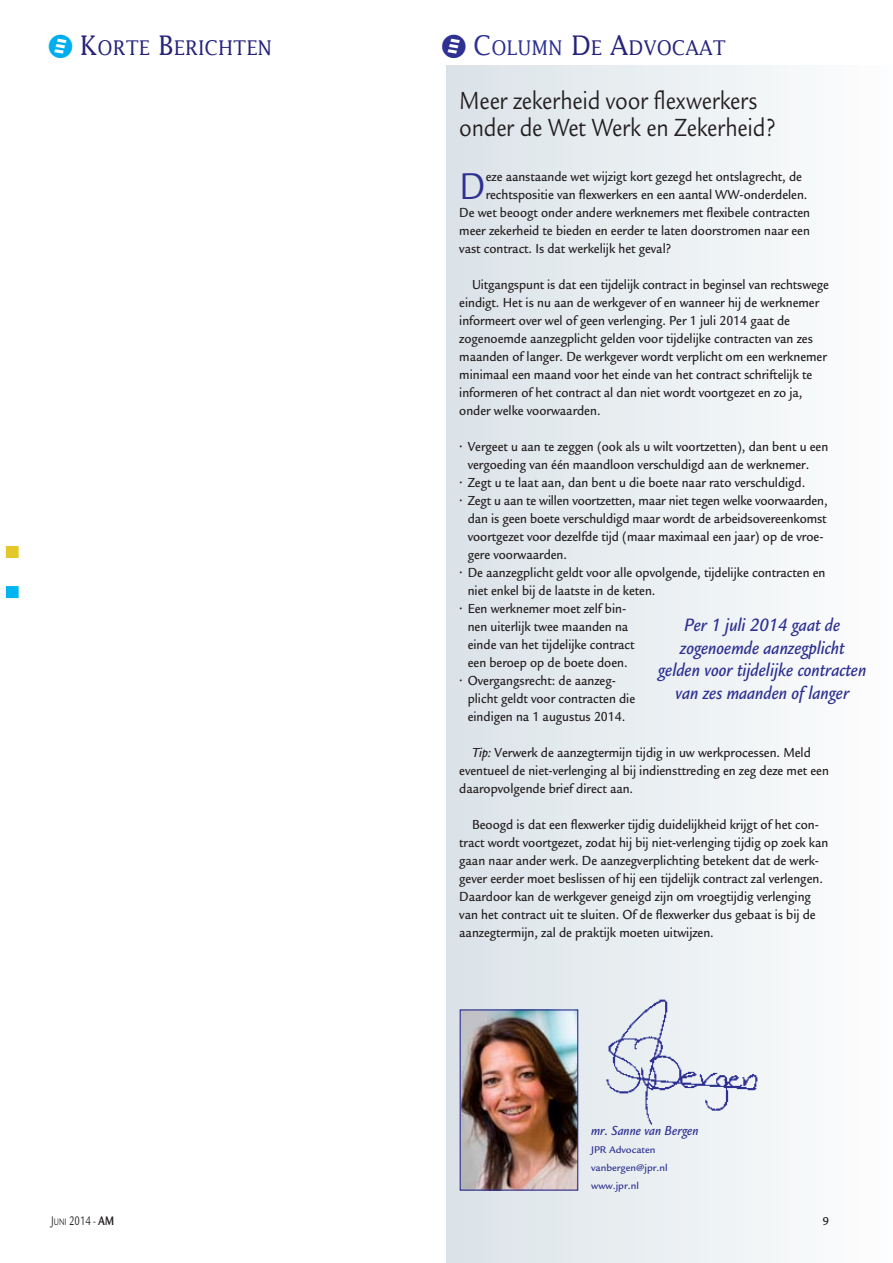
<style>
.page{position:relative;width:893px;height:1263px;background:#fff}
.page>*{position:absolute;margin:0;border:0;box-sizing:border-box;transform-origin:0 0}
.t1{font:40.35px "Legacy Sans";color:#2e3092;scale:.9 1}
.t2{font:27px/27px "Legacy Sans";letter-spacing:-.005em;color:#231f20;scale:.85 1}
.t3{font:20.25px "Lucida";color:#26237b;scale:.95 1}
.t4{font:italic 500 19.5px/22.5px "Legacy Sans";color:#2e3092;text-align:center;scale:.9 1}
.t5{font:500 14.25px/18px "Legacy Sans";color:#231f20;scale:.9 1}
.t6{font:italic 500 14.25px "Legacy Sans";letter-spacing:.005em;color:#2e3092;scale:.9 1}
.t7{font:13.5px "Legacy Sans";color:#231f20;scale:.75 1}
.t8{font:500 12.3px "Legacy Sans";color:#231f20}
.t9{font:500 10.5px/18px "Legacy San ITC";color:#2e3092}
.s1{font-family:"Ha Manga Irregular LL";font-style:italic;font-size:30px;color:#00aeef}
.s2{font-size:27px}
.s3{font-family:"Ha Manga Irregular LL";font-style:italic;font-size:30px;color:#2e3092}
.s4{font-size:27px;color:#2e3092}
.s5{color:#2e3092}
.s6{font-style:italic}
.s7{font-size:10.2px}
.s8{font-size:12px}
.s9{font-weight:700}
</style>
<div class="page">
<div style="left:446px;top:66px;width:447px;height:1197px;background:linear-gradient(to right,#dae2e8,#fdfefe)"></div>
<img style="left:462px;top:1011px;width:114px;height:178px">
<div style="left:460px;top:1009px;width:118px;height:182px;border:1px solid #2e3092"></div>
<div style="left:6px;top:546px;width:13px;height:12px;background:#e4c82a"></div>
<div style="left:6px;top:586px;width:13px;height:12px;background:#00b5f0"></div>
<img style="left:591px;top:991px;width:185px;height:136px">
<h3 class="t3" style="left:46px;top:35px;width:239px"><span class="s1">e</span> <span class="s2">K</span>ORTE <span class="s2">B</span>ERICHTEN</h3>
<h3 class="t3" style="left:440px;top:36px;width:260px"><span class="s3">e</span> <span class="s4">C</span><span class="s5">OLUMN</span> <span class="s2">D</span>E <span class="s2">A</span>DVOCAA</h3>
<h3 class="t3" style="left:713px;top:36px;width:15px">T</h3>
<h2 class="t2" style="left:459px;top:88px;width:374px">Meer zekerheid voor flexwerkers onder de Wet Werk en Zekerheid?</h2>
<h1 class="t1" style="left:459px;top:164px;width:31px">D</h1>
<p class="t5" style="left:486px;top:168px;width:353px">eze aanstaande wet wijzigt kort gezegd het ontslagrecht, de</p>
<p class="t5" style="left:486px;top:186px;width:359px">rechtspositie van flexwerkers en een aantal WW-onderdelen.</p>
<p class="t5" style="left:459px;top:204px;width:391px">De wet beoogt onder andere werknemers met flexibele contracten</p>
<p class="t5" style="left:459px;top:222px;width:391px">meer zekerheid te bieden en eerder te laten doorstromen naar een</p>
<p class="t5" style="left:459px;top:240px;width:237px">vast contract. Is dat werkelijk het geval?</p>
<p class="t5" style="left:459px;top:276px;width:412px;text-indent:13px">Uitgangspunt is dat een tijdelijk contract in beginsel van rechtswege eindigt. Het is nu aan de werkgever of en wanneer hij de werknemer informeert over wel of geen verlenging. Per 1 juli 2014 gaat de zogenoemde aanzegplicht gelden voor tijdelijke contracten van zes maanden of langer. De werkgever wordt verplicht om een werknemer minimaal een maand voor het einde van het contract schriftelijk te informeren of het contract al dan niet wordt voortgezet en zo ja, onder welke voorwaarden.</p>
<p class="t5" style="left:468px;top:438px;width:402px;text-indent:-9px">• Vergeet u aan te zeggen (ook als u wilt voortzetten), dan bent u een vergoeding van één maandloon verschuldigd aan de werknemer.</p>
<p class="t5" style="left:459px;top:474px;width:386px">• Zegt u te laat aan, dan bent u die boete naar rato verschuldigd.</p>
<p class="t5" style="left:468px;top:492px;width:401px;text-indent:-9px">• Zegt u aan te willen voortzetten, maar niet tegen welke voorwaarden, dan is geen boete verschuldigd maar wordt de arbeidsovereenkomst voortgezet voor dezelfde tijd (maar maximaal een jaar) op de vroe&shy;gere voorwaarden.</p>
<p class="t5" style="left:468px;top:564px;width:399px;text-indent:-9px">• De aanzegplicht geldt voor alle opvolgende, tijdelijke contracten en niet enkel bij de laatste in de keten.</p>
<p class="t5" style="left:459px;top:600px;width:196px;text-align:center">• Een werknemer moet zelf bin&shy;nen uiterlijk twee maanden na einde van het tijdelijke contract een beroep op de boete doen.</p>
<p class="t5" style="left:468px;top:672px;width:188px;text-indent:-9px">• Overgangsrecht: de aanzeg&shy;plicht geldt voor contracten die eindigen na 1 augustus 2014.</p>
<p class="t5" style="left:459px;top:744px;width:412px;text-indent:13px"><span class="s6">Tip:</span> Verwerk de aanzegtermijn tijdig in uw werkprocessen. Meld eventueel de niet-verlenging al bij indiensttreding en zeg deze met een daaropvolgende brief direct aan.</p>
<p class="t5" style="left:459px;top:816px;width:412px;text-indent:13px">Beoogd is dat een flexwerker tijdig duidelijkheid krijgt of het con&shy;tract wordt voortgezet, zodat hij bij niet-verlenging tijdig op zoek kan gaan naar ander werk. De aanzegverplichting betekent dat de werk&shy;gever eerder moet beslissen of hij een tijdelijk contract zal verlengen.<br>Daardoor kan de werkgever geneigd zijn om vroegtijdig verlenging van het contract uit te sluiten. Of de flexwerker dus gebaat is bij de aanzegtermijn, zal de praktijk moeten uitwijzen.</p>
<h3 class="t4" style="left:658px;top:614px;width:233px">Per 1 juli 2014 gaat de zogenoemde aanzegplicht gelden voor tijdelijke contracten van zes maanden of langer</h3>
<p class="t7" style="left:51px;top:1213px;width:85px">J<span class="s7">uni</span> 2014 <span class="s8">-</span> <span class="s9">AM</span></p>
<p class="t6" style="left:591px;top:1123px;width:121px">mr. Sanne van Bergen</p>
<p class="t9" style="left:591px;top:1141px;width:78px">JPR Advocaten vanbergen@jpr.nl www.jpr.nl</p>
<p class="t8" style="left:822px;top:1214px;width:8px">9</p>
</div>
